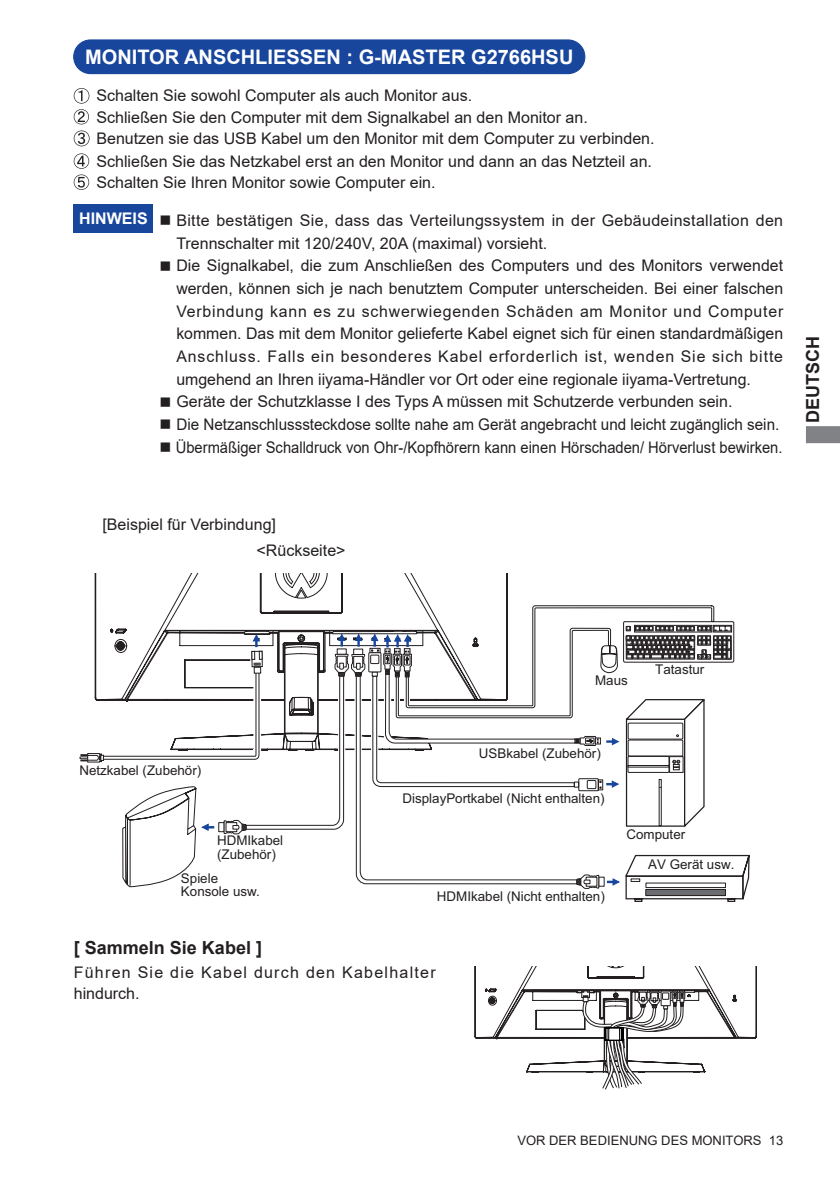
<style>
.page{position:relative;width:840px;height:1191px;background:#fff}
.page>*{position:absolute;margin:0;border:0;box-sizing:border-box;transform-origin:0 0}
.t1{font:700 20px "Arial";color:#fff}
.t2{font:700 18px "Arial";color:#231f20}
.t3{font:16px/22.6px "Arial";color:#231f20}
.t4{font:16px/22.6px "Arial";letter-spacing:.02em;color:#231f20}
.t5{font:16px "Arial";color:#231f20;scale:.92 1}
.t6{font:16px "Arial";color:#231f20;scale:.95 1}
.t7{font:16px/20.6px "Arial";letter-spacing:.08em;color:#231f20}
.t8{font:700 16px "Arial";color:#fff}
.t9{font:13.4px/13.4px "Arial";color:#231f20}
.t10{font:13px "Arial";color:#231f20}
</style>
<div class="page">
<svg style="left:806px;top:426px;width:33px;height:17px"></svg>
<div style="left:74px;top:40px;width:510px;height:34px;background:#18469d;border-radius:17px"></div>
<div style="left:73px;top:39px;width:512px;height:35px;border:1px solid #18469d;border-radius:17px"></div>
<div style="left:73px;top:204px;width:80px;height:28px;background:#18469d"></div>
<svg style="left:74px;top:88px;width:15px;height:36px"></svg>
<svg style="left:74px;top:130px;width:15px;height:16px"></svg>
<svg style="left:74px;top:153px;width:15px;height:37px"></svg>
<svg style="left:474px;top:966px;width:282px;height:124px"></svg>
<svg style="left:79px;top:573px;width:671px;height:329px"></svg>
<p class="t1" style="left:85px;top:43px;width:489px">MONITOR ANSCHLIESSEN : G-MASTER G2766HSU</p>
<p class="t3" style="left:96px;top:85px;width:559px;line-height:21.6px">Schalten Sie sowohl Computer als auch Monitor aus.<br>Schließen Sie den Computer mit dem Signalkabel an den Monitor an.<br>Benutzen sie das USB Kabel um den Monitor mit dem Computer zu verbinden.<br>Schließen Sie das Netzkabel erst an den Monitor und dann an das Netzteil an.<br>Schalten Sie Ihren Monitor sowie Computer ein.</p>
<p class="t8" style="left:79px;top:207px;width:70px">HINWEIS</p>
<p class="t4" style="left:176px;top:209px;width:608px;text-indent:-17px">■ Bitte bestätigen Sie, dass das Verteilungssystem in der Gebäudeinstallation den<br>Trennschalter mit 120/240V, 20A (maximal) vorsieht.</p>
<p class="t3" style="left:176px;top:254px;width:608px;text-align:justify;text-indent:-17px">■ Die Signalkabel, die zum Anschließen des Computers und des Monitors verwendet werden, können sich je nach benutztem Computer unterscheiden. Bei einer falschen Verbindung kann es zu schwerwiegenden Schäden am Monitor und Computer kommen. Das mit dem Monitor gelieferte Kabel eignet sich für einen standardmäßigen Anschluss. Falls ein besonderes Kabel erforderlich ist, wenden Sie sich bitte umgehend an Ihren iiyama-Händler vor Ort oder eine regionale iiyama-Vertretung.</p>
<p class="t3" style="left:159px;top:390px;width:574px">■ Geräte der Schutzklasse I des Typs A müssen mit Schutzerde verbunden sein.</p>
<p class="t6" style="left:159px;top:413px;width:653px">■ Die Netzanschlusssteckdose sollte nahe am Gerät angebracht und leicht zugänglich sein.</p>
<p class="t5" style="left:159px;top:436px;width:678px">■ Übermäßiger Schalldruck von Ohr-/Kopfhörern kann einen Hörschaden/ Hörverlust bewirken.</p>
<p class="t2" style="left:799px;top:422px;width:88px;rotate:-90deg">DEUTSCH</p>
<p class="t3" style="left:102px;top:513px;width:175px">[Beispiel für Verbindung]</p>
<p class="t3" style="left:256px;top:539px;width:90px">&lt;Rückseite&gt;</p>
<p class="t9" style="left:79px;top:763px;width:123px">Netzkabel (Zubehör)</p>
<p class="t9" style="left:217px;top:834px;width:68px">HDMIkabel (Zubehör)</p>
<p class="t9" style="left:181px;top:871px;width:80px">Spiele<br>Konsole usw.</p>
<p class="t9" style="left:594px;top:673px;width:34px">Maus</p>
<p class="t9" style="left:478px;top:746px;width:123px">USBkabel (Zubehör)</p>
<p class="t9" style="left:402px;top:791px;width:203px">DisplayPortkabel (Nicht enthalten)</p>
<p class="t9" style="left:655px;top:663px;width:50px">Tatastur</p>
<p class="t9" style="left:626px;top:828px;width:60px">Computer</p>
<p class="t9" style="left:436px;top:889px;width:169px">HDMIkabel (Nicht enthalten)</p>
<p class="t9" style="left:648px;top:857px;width:88px">AV Gerät usw.</p>
<p class="t2" style="left:74px;top:935px;width:190px">[ Sammeln Sie Kabel ]</p>
<p class="t7" style="left:74px;top:962px;width:363px">Führen Sie die Kabel durch den Kabelhalter hindurch.</p>
<p class="t10" style="left:517px;top:1131px;width:267px">VOR DER BEDIENUNG DES MONITORS 13</p>
</div>
